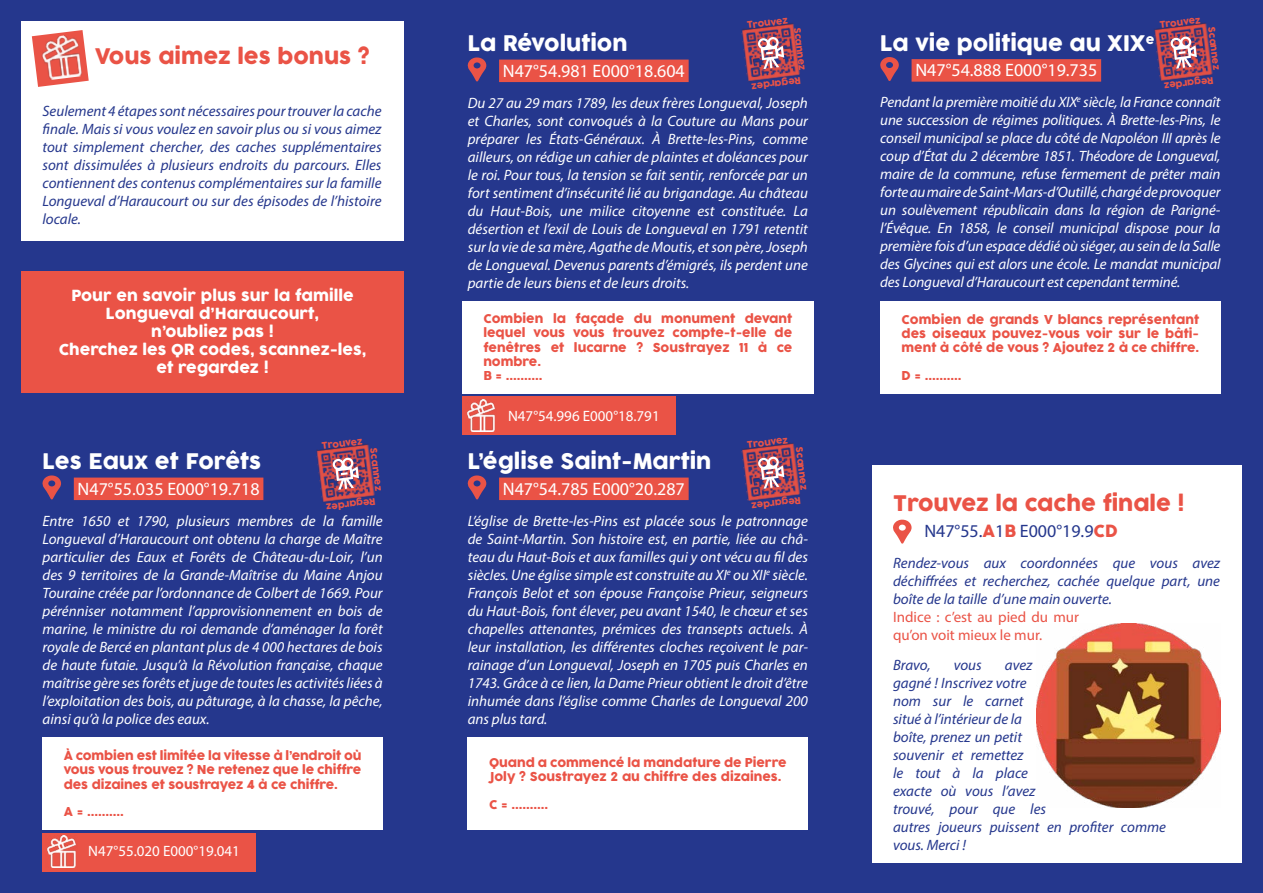
<style>
.page{position:relative;width:1263px;height:893px;background:#25378d}
.page>*{position:absolute;margin:0;border:0;box-sizing:border-box;transform-origin:0 0}
.t1{font:21px "COCOGOOSE";color:#fff}
.t2{font:21px "COCOGOOSE";color:#ea5346}
.t3{font:18px "Myriad Pro";color:#fff}
.t4{font:18px "Myriad Pro";color:#25378d}
.t5{font:italic 15px/18px "Myriad Pro";color:#fff;text-align:justify}
.t6{font:italic 15px/18px "Myriad Pro";color:#25378d;text-align:justify}
.t7{font:15px/18px "COCOGOOSE";color:#fff;text-align:center}
.t8{font:15px/18px "Myriad Pro";color:#ea5346}
.t9{font:15px "Myriad Pro";color:#fff}
.t10{font:12px/14.4px "COCOGOOSE";color:#ea5346;text-align:justify}
.t11{font:9px "COCOGOOSE";color:#ea5346}
.s1{font-family:"COCOGOOSE";font-size:16.5px;color:#ea5346}
</style>
<div class="page">
<div style="left:74px;top:478px;width:189px;height:22px;background:#ea5346"></div>
<div style="left:499px;top:60px;width:190px;height:22px;background:#ea5346"></div>
<div style="left:499px;top:478px;width:190px;height:22px;background:#ea5346"></div>
<div style="left:911px;top:59px;width:190px;height:23px;background:#ea5346"></div>
<svg style="left:42px;top:475px;width:19px;height:24px"></svg>
<svg style="left:467px;top:57px;width:19px;height:24px"></svg>
<svg style="left:467px;top:475px;width:19px;height:24px"></svg>
<svg style="left:880px;top:57px;width:19px;height:24px"></svg>
<div style="left:43px;top:737px;width:340px;height:92px;background:#fff"></div>
<div style="left:462px;top:301px;width:352px;height:92px;background:#fff"></div>
<div style="left:468px;top:737px;width:340px;height:92px;background:#fff"></div>
<div style="left:880px;top:301px;width:340px;height:92px;background:#fff"></div>
<div style="left:872px;top:465px;width:370px;height:397px;background:#fff"></div>
<svg style="left:893px;top:519px;width:18px;height:25px"></svg>
<img style="left:1036px;top:624px;width:184px;height:184px">
<img style="left:316px;top:443px;width:59px;height:59px">
<svg style="left:332px;top:457px;width:27px;height:33px"></svg>
<img style="left:741px;top:442px;width:59px;height:59px">
<svg style="left:758px;top:456px;width:26px;height:33px"></svg>
<img style="left:741px;top:23px;width:59px;height:59px">
<svg style="left:758px;top:37px;width:26px;height:32px"></svg>
<img style="left:1154px;top:22px;width:59px;height:59px">
<svg style="left:1170px;top:36px;width:27px;height:33px"></svg>
<div style="left:21px;top:271px;width:383px;height:121px;background:#ea5346"></div>
<div style="left:21px;top:21px;width:383px;height:219px;background:#fff"></div>
<svg style="left:32px;top:30px;width:57px;height:57px"></svg>
<img style="left:36px;top:34px;width:47px;height:47px">
<div style="left:42px;top:833px;width:214px;height:38px;background:#ea5346"></div>
<img style="left:46px;top:835px;width:30px;height:32px">
<div style="left:462px;top:396px;width:213px;height:39px;background:#ea5346"></div>
<img style="left:466px;top:399px;width:29px;height:32px">
<h1 class="t2" style="left:95px;top:41px;width:276px">Vous aimez les bonus ?</h1>
<p class="t6" style="left:43px;top:102px;width:341px">Seulement 4 étapes sont nécessaires pour trouver la cache finale. Mais si vous voulez en savoir plus ou si vous aimez tout simplement chercher, des caches supplémentaires sont dissimulées à plusieurs endroits du parcours. Elles contiennent des contenus complémentaires sur la famille Longueval d’Haraucourt ou sur des épisodes de l’histoire locale.</p>
<p class="t7" style="left:59px;top:287px;width:309px">Pour en savoir plus sur la famille<br>Longueval d’Haraucourt,<br>n’oubliez pas !<br>Cherchez les QR codes, scannez-les, et regardez !</p>
<p class="t11" style="left:321px;top:439px;width:43px;rotate:-7deg">Trouvez</p>
<p class="t11" style="left:380px;top:447px;width:44px;rotate:83deg">Scannez</p>
<p class="t11" style="left:376px;top:508px;width:51px;rotate:173deg">Regardez</p>
<h1 class="t1" style="left:43px;top:445px;width:220px">Les Eaux et Forêts</h1>
<p class="t3" style="left:78px;top:478px;width:183px">N47°55.035 E000°19.718</p>
<p class="t5" style="left:43px;top:511px;width:342px">Entre 1650 et 1790, plusieurs membres de la famille Longueval d’Haraucourt ont obtenu la charge de Maître particulier des Eaux et Forêts de Château-du-Loir, l’un des 9 territoires de la Grande-Maîtrise du Maine Anjou Touraine créée par l’ordonnance de Colbert de 1669. Pour pérénniser notamment l’approvisionnement en bois de marine, le ministre du roi demande d’aménager la forêt royale de Bercé en plantant plus de 4 000 hectares de bois de haute futaie. Jusqu’à la Révolution française, chaque maîtrise gère ses forêts et juge de toutes les activités liées à l’exploitation des bois, au pâturage, à la chasse, la pêche, ainsi qu’à la police des eaux.</p>
<p class="t10" style="left:64px;top:748px;width:299px">À combien est limitée la vitesse à l’endroit où vous vous trouvez ? Ne retenez que le chiffre des dizaines et soustrayez 4 à ce chiffre.</p>
<p class="t10" style="left:64px;top:804px;width:61px">A = ..........</p>
<p class="t9" style="left:88px;top:842px;width:153px">N47°55.020 E000°19.041</p>
<p class="t11" style="left:746px;top:18px;width:43px;rotate:-7deg">Trouvez</p>
<p class="t11" style="left:804px;top:27px;width:44px;rotate:83deg">Scannez</p>
<p class="t11" style="left:802px;top:87px;width:51px;rotate:173deg">Regardez</p>
<h1 class="t1" style="left:468px;top:28px;width:161px">La Révolution</h1>
<p class="t3" style="left:503px;top:60px;width:183px">N47°54.981 E000°18.604</p>
<p class="t5" style="left:468px;top:93px;width:342px">Du 27 au 29 mars 1789, les deux frères Longueval, Joseph et Charles, sont convoqués à la Couture au Mans pour préparer les États-Généraux. À Brette-les-Pins, comme ailleurs, on rédige un cahier de plaintes et doléances pour le roi. Pour tous, la tension se fait sentir, renforcée par un fort sentiment d’insécurité lié au brigandage. Au château du Haut-Bois, une milice citoyenne est constituée. La désertion et l’exil de Louis de Longueval en 1791 retentit sur la vie de sa mère, Agathe de Moutis, et son père, Joseph de Longueval. Devenus parents d’émigrés, ils perdent une partie de leurs biens et de leurs droits.</p>
<p class="t10" style="left:483px;top:311px;width:310px;text-align:left">Combien la façade du monument devant lequel vous vous trouvez compte-t-elle de fenêtres et lucarne ? Soustrayez 11 à ce nombre.<br>B = ..........</p>
<p class="t9" style="left:508px;top:407px;width:153px">N47°54.996 E000°18.791</p>
<p class="t11" style="left:746px;top:438px;width:43px;rotate:-7deg">Trouvez</p>
<p class="t11" style="left:806px;top:446px;width:44px;rotate:83deg">Scannez</p>
<p class="t11" style="left:802px;top:507px;width:51px;rotate:173deg">Regardez</p>
<h1 class="t1" style="left:468px;top:445px;width:245px">L’église Saint-Martin</h1>
<p class="t3" style="left:503px;top:478px;width:183px">N47°54.785 E000°20.287</p>
<p class="t5" style="left:468px;top:511px;width:342px">L’église de Brette-les-Pins est placée sous le patronnage de Saint-Martin. Son histoire est, en partie, liée au châ&shy;teau du Haut-Bois et aux familles qui y ont vécu au fil des siècles. Une église simple est construite au XI<sup>e</sup> ou XII<sup>e</sup> siècle.<br>François Belot et son épouse Françoise Prieur, seigneurs du Haut-Bois, font élever, peu avant 1540, le chœur et ses chapelles attenantes, prémices des transepts actuels. À leur installation, les différentes cloches reçoivent le par&shy;rainage d’un Longueval, Joseph en 1705 puis Charles en 1743. Grâce à ce lien, la Dame Prieur obtient le droit d’être inhumée dans l’église comme Charles de Longueval 200 ans plus tard.</p>
<p class="t10" style="left:489px;top:756px;width:299px">Quand a commencé la mandature de Pierre<br>Joly ? Soustrayez 2 au chiffre des dizaines.</p>
<p class="t10" style="left:489px;top:797px;width:61px">C = ..........</p>
<p class="t11" style="left:1159px;top:18px;width:43px;rotate:-7deg">Trouvez</p>
<p class="t11" style="left:1218px;top:26px;width:44px;rotate:83deg">Scannez</p>
<p class="t11" style="left:1214px;top:87px;width:51px;rotate:173deg">Regardez</p>
<h1 class="t1" style="left:880px;top:27px;width:276px">La vie politique au XIX<sup>e</sup></h1>
<p class="t3" style="left:915px;top:59px;width:183px">N47°54.888 E000°19.735</p>
<p class="t5" style="left:880px;top:93px;width:342px">Pendant la première moitié du XIX<sup>e</sup> siècle, la France connaît une succession de régimes politiques. À Brette-les-Pins, le conseil municipal se place du côté de Napoléon III après le coup d’État du 2 décembre 1851. Théodore de Longueval, maire de la commune, refuse fermement de prêter main forte au maire de Saint-Mars-d’Outillé, chargé de provoquer un soulèvement républicain dans la région de Parigné&shy;l’Évêque. En 1858, le conseil municipal dispose pour la première fois d’un espace dédié où siéger, au sein de la Salle des Glycines qui est alors une école. Le mandat municipal des Longueval d’Haraucourt est cependant terminé.</p>
<p class="t10" style="left:901px;top:312px;width:299px">Combien de grands V blancs représentant des oiseaux pouvez-vous voir sur le bâti&shy;ment à côté de vous ? Ajoutez 2 à ce chiffre.</p>
<p class="t10" style="left:901px;top:368px;width:61px">D = ..........</p>
<h1 class="t2" style="left:893px;top:488px;width:293px">Trouvez la cache finale !</h1>
<p class="t4" style="left:924px;top:520px;width:195px">N47°55.<span class="s1">A</span>1<span class="s1">B</span> E000°19.9<span class="s1">CD</span></p>
<p class="t6" style="left:893px;top:553px;width:328px">Rendez-vous aux coordonnées que vous avez déchiffrées et recherchez, cachée quelque part, une boîte de la taille d’une main ouverte.</p>
<p class="t8" style="left:893px;top:607px;width:187px">Indice : c’est au pied du mur qu’on voit mieux le mur.</p>
<p class="t6" style="left:893px;top:656px;width:39px">Bravo,</p>
<p class="t6" style="left:954px;top:656px;width:30px">vous</p>
<p class="t6" style="left:893px;top:656px;width:274px;text-align:left;text-indent:112px">avez<br>gagné ! Inscrivez votre<br>nom sur le carnet<br>situé à l’intérieur de la<br>boîte, prenez un petit<br>souvenir et remettez<br>le tout à la place<br>exacte où vous l’avez<br>trouvé, pour que les<br>autres joueurs puissent en profiter comme vous. Merci !</p>
</div>
